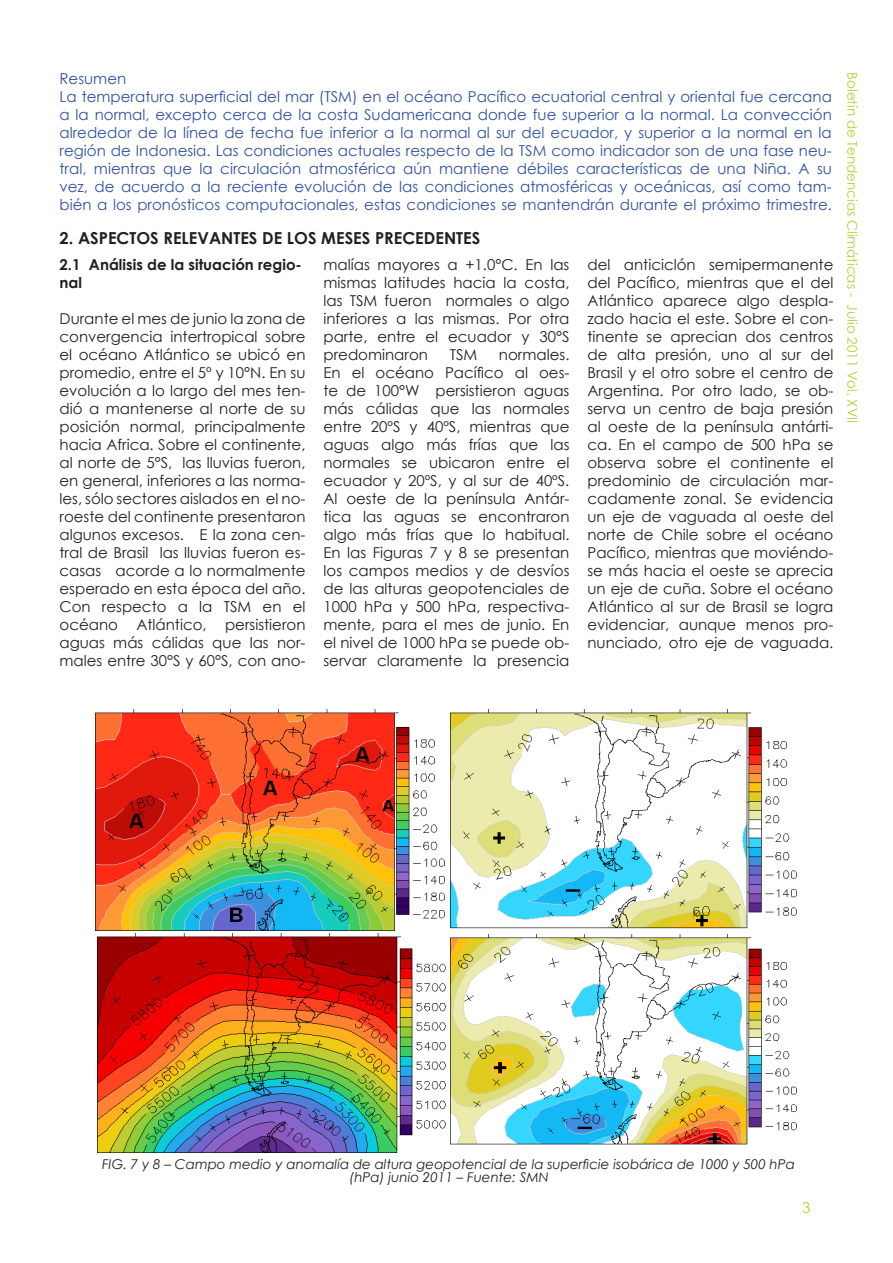
<style>
.page{position:relative;width:893px;height:1263px;background:#fff}
.page>*{position:absolute;margin:0;border:0;box-sizing:border-box;transform-origin:0 0}
.t1{font:700 16.5px "Century Gothic";color:#231f20}
.t2{font:15px/18px "Century Gothic";color:#231f20;text-align:justify}
.t3{font:15px/18px "Century Gothic";color:#3052a3;text-align:justify}
.t4{font:700 15px/18px "Century Gothic";color:#231f20}
.t5{font:italic 13.5px/13.5px "Century Gothic";color:#231f20;text-align:center}
.t6{font:13.5px "Century Gothic";color:#b2d236}
</style>
<div class="page">
<img style="left:96px;top:709px;width:349px;height:221px">
<img style="left:450px;top:709px;width:347px;height:220px">
<img style="left:98px;top:934px;width:348px;height:218px">
<img style="left:451px;top:934px;width:346px;height:211px">
<p class="t3" style="left:60px;top:69px;width:68px">Resumen</p>
<p class="t3" style="left:60px;top:87px;width:774px">La temperatura superficial del mar (TSM) en el océano Pacífico ecuatorial central y oriental fue cercana a la normal, excepto cerca de la costa Sudamericana donde fue superior a la normal. La convección alrededor de la línea de fecha fue inferior a la normal al sur del ecuador, y superior a la normal en la región de Indonesia. Las condiciones actuales respecto de la TSM como indicador son de una fase neu&shy;tral, mientras que la circulación atmosférica aún mantiene débiles características de una Niña. A su vez, de acuerdo a la reciente evolución de las condiciones atmosféricas y oceánicas, así como tam&shy;bién a los pronósticos computacionales, estas condiciones se mantendrán durante el próximo trimestre.</p>
<p class="t1" style="left:60px;top:225px;width:422px">2. ASPECTOS RELEVANTES DE LOS MESES PRECEDENTES</p>
<p class="t4" style="left:60px;top:254px;width:244px">2.1 Análisis de la situación regio&shy;nal</p>
<p class="t2" style="left:60px;top:309px;width:247px">Durante el mes de junio la zona de convergencia intertropical sobre el océano Atlántico se ubicó en promedio, entre el 5º y 10°N. En su evolución a lo largo del mes ten&shy;dió a mantenerse al norte de su posición normal, principalmente hacia Africa. Sobre el continente, al norte de 5°S, las lluvias fueron, en general, inferiores a las norma&shy;les, sólo sectores aislados en el no&shy;roeste del continente presentaron algunos excesos. E la zona cen&shy;tral de Brasil las lluvias fueron es&shy;casas acorde a lo normalmente esperado en esta época del año.</p>
<p class="t2" style="left:60px;top:597px;width:247px">Con respecto a la TSM en el océano Atlántico, persistieron aguas más cálidas que las nor&shy;males entre 30°S y 60°S, con ano-</p>
<p class="t2" style="left:323px;top:255px;width:247px">malías mayores a +1.0°C. En las mismas latitudes hacia la costa, las TSM fueron normales o algo inferiores a las mismas. Por otra parte, entre el ecuador y 30°S predominaron</p>
<p class="t2" style="left:450px;top:345px;width:29px">TSM</p>
<p class="t2" style="left:499px;top:345px;width:72px">normales.</p>
<p class="t2" style="left:323px;top:363px;width:247px">En el océano Pacífico al oes&shy;te de 100°W persistieron aguas más cálidas que las normales entre 20ºS y 40ºS, mientras que aguas algo más frías que las normales se ubicaron entre el ecuador y 20ºS, y al sur de 40ºS.</p>
<p class="t2" style="left:323px;top:489px;width:247px">Al oeste de la península Antár&shy;tica las aguas se encontraron algo más frías que lo habitual.</p>
<p class="t2" style="left:323px;top:543px;width:247px">En las Figuras 7 y 8 se presentan los campos medios y de desvíos de las alturas geopotenciales de 1000 hPa y 500 hPa, respectiva&shy;mente, para el mes de junio. En el nivel de 1000 hPa se puede ob&shy;servar claramente la presencia</p>
<p class="t2" style="left:587px;top:255px;width:247px">del anticiclón semipermanente del Pacífico, mientras que el del Atlántico aparece algo despla&shy;zado hacia el este. Sobre el con&shy;tinente se aprecian dos centros de alta presión, uno al sur del Brasil y el otro sobre el centro de Argentina. Por otro lado, se ob&shy;serva un centro de baja presión al oeste de la península antárti&shy;ca. En el campo de 500 hPa se observa sobre el continente el predominio de circulación mar&shy;cadamente zonal. Se evidencia un eje de vaguada al oeste del norte de Chile sobre el océano Pacífico, mientras que moviéndo&shy;se más hacia el oeste se aprecia un eje de cuña. Sobre el océano Atlántico al sur de Brasil se logra evidenciar, aunque menos pro&shy;nunciado, otro eje de vaguada.</p>
<p class="t6" style="left:862px;top:72px;width:352px;rotate:90deg">Boletín de Tendencias Climáticas - Julio 2011 Vol. XVII</p>
<p class="t5" style="left:102px;top:1157px;width:694px">FIG. 7 y 8 – Campo medio y anomalía de altura geopotencial de la superficie isobárica de 1000 y 500 hPa (hPa) junio 2011 – Fuente: SMN</p>
</div>
